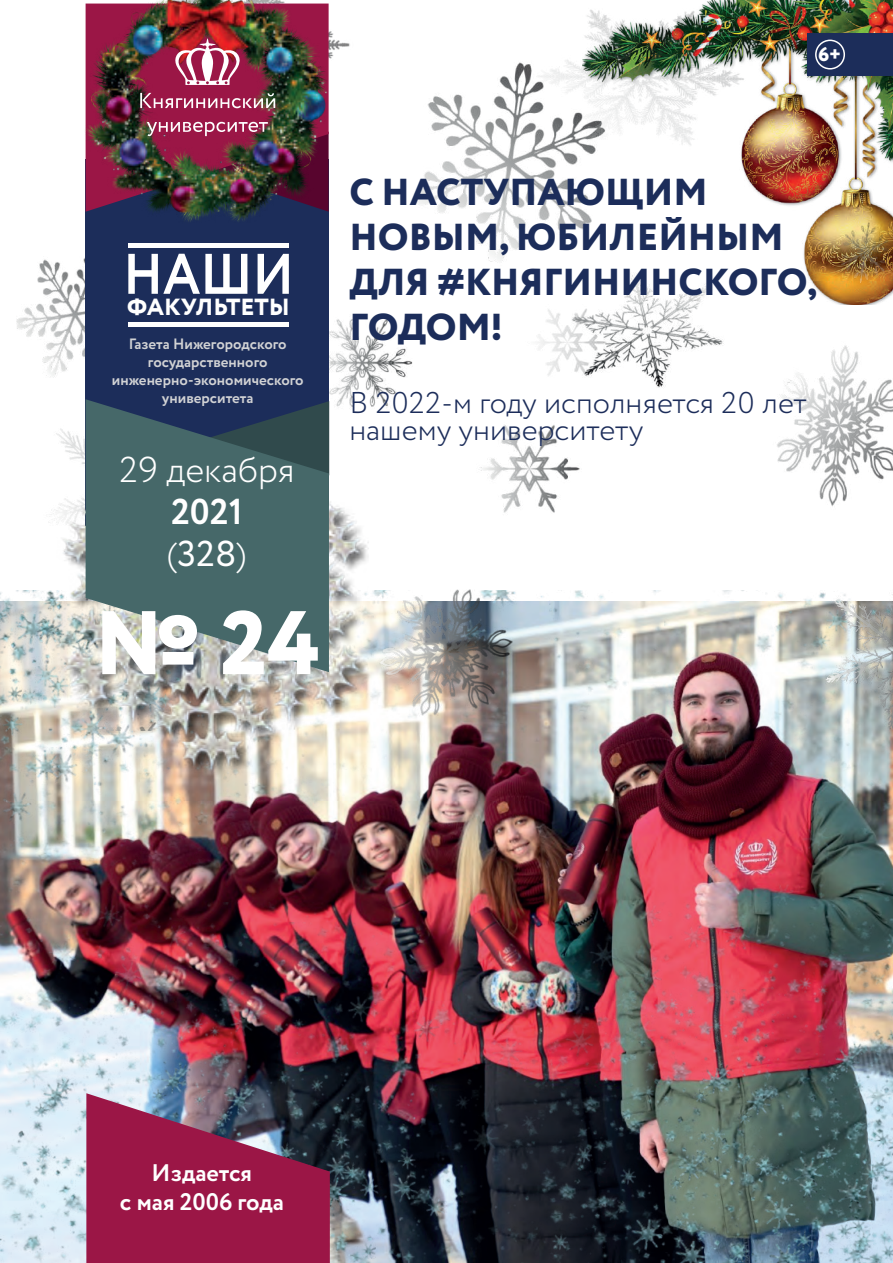
<style>
.page{position:relative;width:893px;height:1263px;background:#fff}
.page>*{position:absolute;margin:0;border:0;box-sizing:border-box;transform-origin:0 0}
.t1{font:800 90px "Circe";color:#fff}
.t2{font:700 57px "Circe";color:#fff;scale:.92 1}
.t3{font:800 37.5px/45px "Circe";color:#1c2d5a}
.t4{font:300 36px "Circe";color:#fff}
.t5{font:700 36px/42px "Circe";color:#fff}
.t6{font:700 31.2px "Circe";letter-spacing:-.005em;color:#fff;scale:.92 1}
.t7{font:300 30px/27px "Circe";color:#1c2d5a}
.t8{font:700 24px/28.8px "Circe";color:#fff;text-align:center}
.t9{font:800 19.8px "Circe";color:#fff}
.t10{font:700 15px/18px "Circe";color:#d1d2d4;text-align:center}
.s1{font-weight:300}
.s2{font-weight:400}
</style>
<div class="page">
<img style="left:336px;top:758px;width:463px;height:144px">
<img style="left:799px;top:809px;width:94px;height:72px">
<img style="left:336px;top:758px;width:103px;height:105px">
<img style="left:0;top:592px;width:336px;height:310px">
<img style="left:0;top:902px;width:514px;height:361px">
<img style="left:465px;top:989px;width:68px;height:274px">
<img style="left:533px;top:924px;width:89px;height:339px">
<img style="left:622px;top:881px;width:271px;height:382px">
<img style="left:390px;top:731px;width:274px;height:27px">
<img style="left:664px;top:731px;width:229px;height:78px">
<img style="left:17px;top:0;width:876px;height:731px">
<div style="left:86px;top:159px;width:243px;height:367px;background:#1c2d5a"></div>
<img style="left:9px;top:442px;width:381px;height:387px">
<svg style="left:86px;top:399px;width:243px;height:273px;background:#506c6f"></svg>
<svg style="left:86px;top:1093px;width:244px;height:170px;background:#8a274f"></svg>
<div style="left:808px;top:34px;width:85px;height:42px;background:#1c2d5a"></div>
<div style="left:815px;top:40px;width:30px;height:30px;border:2px solid #fff;border-radius:50%"></div>
<img style="left:84px;top:0;width:244px;height:223px">
<div style="left:128px;top:243px;width:161px;height:5px;background:#fff"></div>
<hr style="left:128px;top:322px;width:161px;height:4px;background:#fff">
<svg style="left:140px;top:93px;width:135px;height:15px;background:#ac5773"></svg>
<img style="left:87px;top:122px;width:242px;height:90px">
<svg style="left:175px;top:38px;width:65px;height:47px"></svg>
<h3 class="t9" style="left:818px;top:41px;width:25px">6+</h3>
<h2 class="t2" style="left:123px;top:236px;width:187px">НАШИ</h2>
<h3 class="t6" style="left:127px;top:283px;width:178px">ФАКУЛЬТЕТЫ</h3>
<p class="t10" style="left:112px;top:335px;width:193px">Газета Нижегородского государственного инженерно-экономического университета</p>
<h3 class="t4" style="left:119px;top:446px;width:177px">29 декабря</h3>
<h3 class="t5" style="left:167px;top:492px;width:81px">2021 <span class="s1">(</span><span class="s2">328</span><span class="s1">)</span></h3>
<h1 class="t1" style="left:94px;top:582px;width:227px">№ 24</h1>
<h3 class="t3" style="left:349px;top:172px;width:470px">С НАСТУПАЮЩИМ<br>НОВЫМ, ЮБИЛЕЙНЫМ<br>ДЛЯ #КНЯГИНИНСКОГО,<br>ГОДОМ!</h3>
<h3 class="t7" style="left:349px;top:390px;width:459px">В 2022-м году исполняется 20 лет нашему университету</h3>
<h3 class="t8" style="left:120px;top:1160px;width:165px">Издается<br>с мая 2006 года</h3>
</div>
